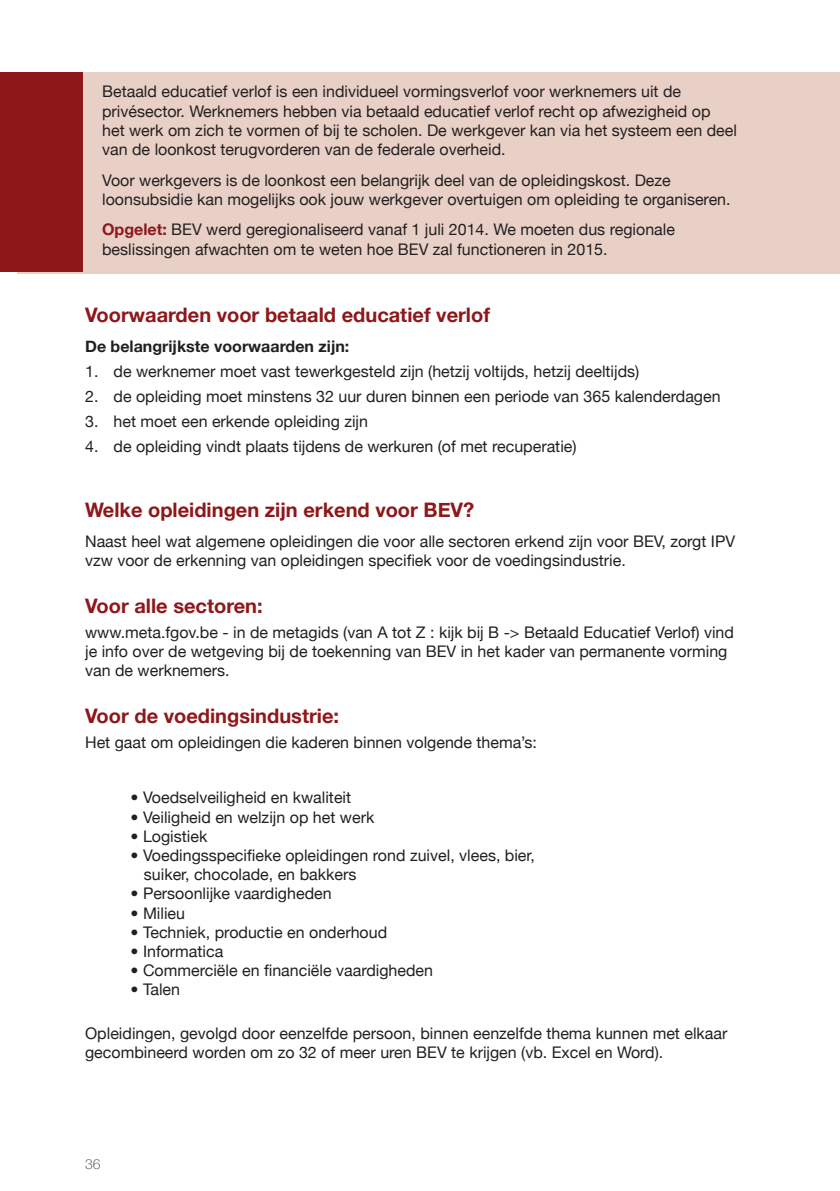
<style>
.page{position:relative;width:840px;height:1191px;background:#fff}
.page>*{position:absolute;margin:0;border:0;box-sizing:border-box;transform-origin:0 0}
.t1{font:700 20px "Helvetica Neue";color:#8e171a}
.t2{font:16px/19.2px "Helvetica Neue";color:#231f20}
.t3{font:700 16px "Helvetica Neue";color:#231f20}
.t4{font:300 14px "Helvetica Neue";color:#6c6d70}
.s1{font-weight:700;color:#8e171a}
</style>
<div class="page">
<div style="left:17px;top:72px;width:822px;height:202px;background:#e8d0c6"></div>
<div style="left:0;top:72px;width:82px;height:200px;background:#8e171a"></div>
<p class="t2" style="left:102px;top:82px;width:636px">Betaald educatief verlof is een individueel vormingsverlof voor werknemers uit de privésector. Werknemers hebben via betaald educatief verlof recht op afwezigheid op het werk om zich te vormen of bij te scholen. De werkgever kan via het systeem een deel van de loonkost terugvorderen van de federale overheid.</p>
<p class="t2" style="left:102px;top:170px;width:629px">Voor werkgevers is de loonkost een belangrijk deel van de opleidingskost. Deze loonsubsidie kan mogelijks ook jouw werkgever overtuigen om opleiding te organiseren.</p>
<p class="t2" style="left:102px;top:220px;width:574px"><span class="s1">Opgelet:</span> BEV werd geregionaliseerd vanaf 1 juli 2014. We moeten dus regionale beslissingen afwachten om te weten hoe BEV zal functioneren in 2015.</p>
<p class="t1" style="left:85px;top:302px;width:406px">Voorwaarden voor betaald educatief verlof</p>
<p class="t3" style="left:85px;top:336px;width:265px">De belangrijkste voorwaarden zijn:</p>
<p class="t2" style="left:85px;top:361px;width:555px">1. de werknemer moet vast tewerkgesteld zijn (hetzij voltijds, hetzij deeltijds)</p>
<p class="t2" style="left:85px;top:386px;width:636px">2. de opleiding moet minstens 32 uur duren binnen een periode van 365 kalenderdagen</p>
<p class="t2" style="left:85px;top:411px;width:284px">3. het moet een erkende opleiding zijn</p>
<p class="t2" style="left:85px;top:436px;width:492px">4. de opleiding vindt plaats tijdens de werkuren (of met recuperatie)</p>
<p class="t1" style="left:85px;top:497px;width:390px">Welke opleidingen zijn erkend voor BEV?</p>
<p class="t2" style="left:85px;top:531px;width:651px">Naast heel wat algemene opleidingen die voor alle sectoren erkend zijn voor BEV, zorgt IPV vzw voor de erkenning van opleidingen specifiek voor de voedingsindustrie.</p>
<p class="t1" style="left:85px;top:593px;width:179px">Voor alle sectoren:</p>
<p class="t2" style="left:85px;top:622px;width:650px">www.meta.fgov.be - in de metagids (van A tot Z : kijk bij B -&gt; Betaald Educatief Verlof) vind je info over de wetgeving bij de toekenning van BEV in het kader van permanente vorming van de werknemers.</p>
<p class="t1" style="left:85px;top:703px;width:255px">Voor de voedingsindustrie:</p>
<p class="t2" style="left:85px;top:732px;width:453px">Het gaat om opleidingen die kaderen binnen volgende thema’s:</p>
<p class="t2" style="left:130px;top:788px;width:222px">• Voedselveiligheid en kwaliteit</p>
<p class="t2" style="left:130px;top:807px;width:245px">• Veiligheid en welzijn op het werk</p>
<p class="t2" style="left:130px;top:826px;width:78px">• Logistiek</p>
<p class="t2" style="left:144px;top:845px;width:392px;text-indent:-13px">• Voedingsspecifieke opleidingen rond zuivel, vlees, bier, suiker, chocolade, en bakkers</p>
<p class="t2" style="left:130px;top:884px;width:202px">• Persoonlijke vaardigheden</p>
<p class="t2" style="left:130px;top:903px;width:56px">• Milieu</p>
<p class="t2" style="left:130px;top:922px;width:258px">• Techniek, productie en onderhoud</p>
<p class="t2" style="left:130px;top:941px;width:94px">• Informatica</p>
<p class="t2" style="left:130px;top:960px;width:304px">• Commerciële en financiële vaardigheden</p>
<p class="t2" style="left:130px;top:980px;width:51px">• Talen</p>
<p class="t2" style="left:85px;top:1023px;width:643px">Opleidingen, gevolgd door eenzelfde persoon, binnen eenzelfde thema kunnen met elkaar gecombineerd worden om zo 32 of meer uren BEV te krijgen (vb. Excel en Word).</p>
<p class="t4" style="left:85px;top:1155px;width:17px">36</p>
</div>
